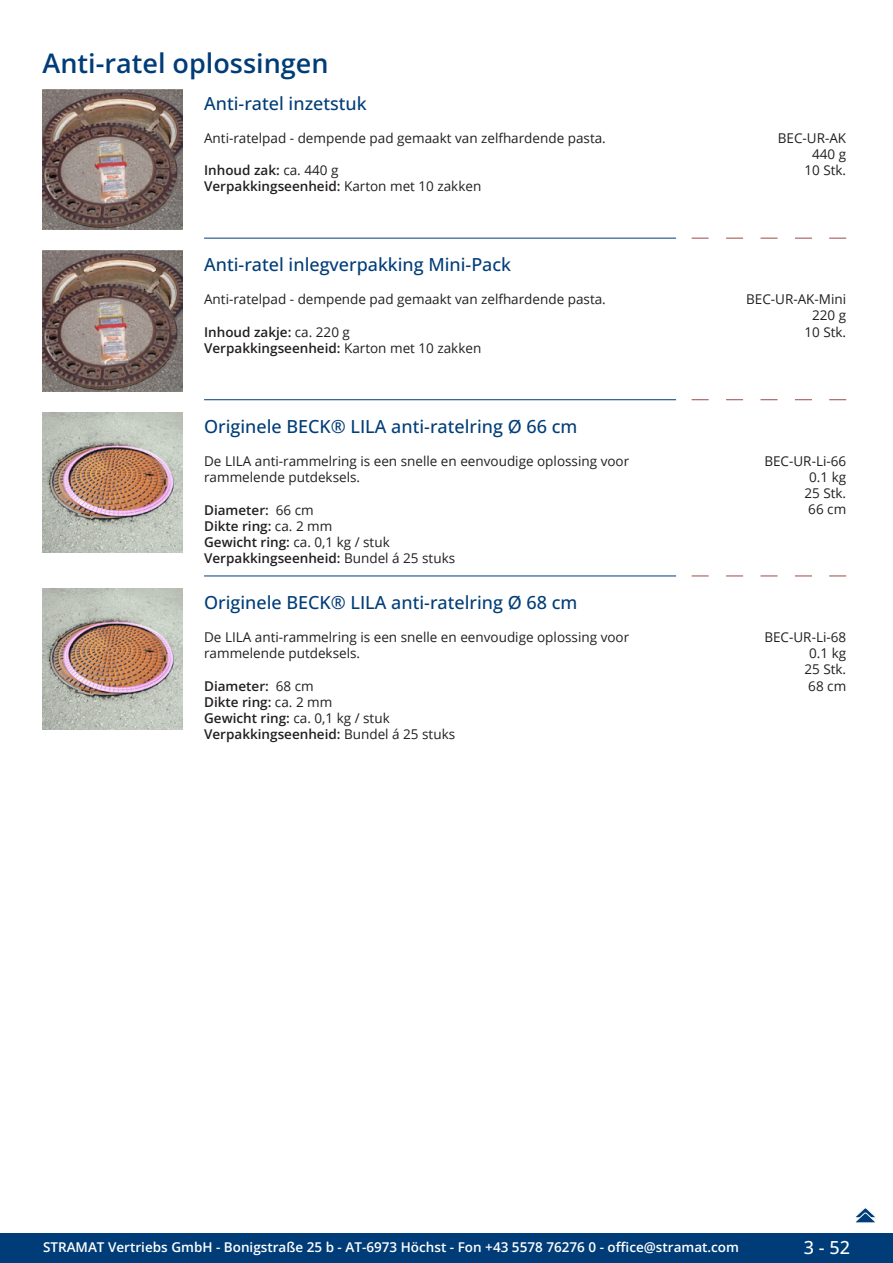
<style>
.page{position:relative;width:893px;height:1263px;background:#fff}
.page>*{position:absolute;margin:0;border:0;box-sizing:border-box;transform-origin:0 0}
.GruppeName{font:600 27px "Open Sans";color:#003d78}
.ArtikelName{font:500 18px "Open Sans";color:#003d78}
.t1{font:500 18px "Open Sans";color:#fff}
.Beschreibung{font:600 13.5px/16.2px "Open Sans";color:#231f20}
.Beschreibung-2{font:13.5px/16.2px "Open Sans";color:#231f20}
.ArtikelNummer{font:13.5px "Open Sans";color:#231f20}
.t2{font:600 13.5px "Open Sans";color:#fff}
.s1{font-weight:400}
</style>
<div class="page">
<div style="left:0;top:1233px;width:893px;height:30px;background:#003d78"></div>
<img style="left:43px;top:89px;width:140px;height:141px">
<img style="left:43px;top:251px;width:140px;height:140px">
<svg style="left:692px;top:238px;width:17px;height:1px"></svg>
<svg style="left:726px;top:238px;width:17px;height:1px"></svg>
<svg style="left:760px;top:238px;width:17px;height:1px"></svg>
<svg style="left:795px;top:238px;width:17px;height:1px"></svg>
<svg style="left:829px;top:238px;width:17px;height:1px"></svg>
<hr style="left:204px;top:238px;width:472px;height:1px;background:#003d78">
<img style="left:43px;top:412px;width:140px;height:141px">
<svg style="left:692px;top:399px;width:17px;height:1px"></svg>
<svg style="left:726px;top:399px;width:17px;height:1px"></svg>
<svg style="left:760px;top:399px;width:17px;height:1px"></svg>
<svg style="left:795px;top:399px;width:17px;height:1px"></svg>
<svg style="left:829px;top:399px;width:17px;height:1px"></svg>
<hr style="left:204px;top:399px;width:472px;height:1px;background:#003d78">
<img style="left:43px;top:589px;width:140px;height:140px">
<svg style="left:692px;top:576px;width:17px;height:1px"></svg>
<svg style="left:726px;top:576px;width:17px;height:1px"></svg>
<svg style="left:760px;top:576px;width:17px;height:1px"></svg>
<svg style="left:795px;top:576px;width:17px;height:1px"></svg>
<svg style="left:829px;top:576px;width:17px;height:1px"></svg>
<hr style="left:204px;top:576px;width:472px;height:1px;background:#003d78">
<svg style="left:855px;top:1208px;width:21px;height:15px"></svg>
<p class="GruppeName" style="left:43px;top:44px;width:287px">Anti-ratel oplossingen</p>
<p class="ArtikelName" style="left:204px;top:91px;width:164px">Anti-ratel inzetstuk</p>
<p class="Beschreibung-2" style="left:204px;top:129px;width:403px">Anti-ratelpad - dempende pad gemaakt van zelfhardende pasta.</p>
<p class="Beschreibung" style="left:204px;top:162px;width:279px">Inhoud zak: <span class="s1">ca. 440 g<br></span>Verpakkingseenheid: <span class="s1">Karton met 10 zakken</span></p>
<p class="ArtikelName" style="left:204px;top:252px;width:309px">Anti-ratel inlegverpakking Mini-Pack</p>
<p class="Beschreibung-2" style="left:204px;top:291px;width:403px">Anti-ratelpad - dempende pad gemaakt van zelfhardende pasta.</p>
<p class="Beschreibung" style="left:204px;top:323px;width:279px">Inhoud zakje: <span class="s1">ca. 220 g<br></span>Verpakkingseenheid: <span class="s1">Karton met 10 zakken</span></p>
<p class="ArtikelName" style="left:204px;top:414px;width:375px">Originele BECK® LILA anti-ratelring Ø 66 cm</p>
<p class="Beschreibung-2" style="left:204px;top:453px;width:427px">De LILA anti-rammelring is een snelle en eenvoudige oplossing voor rammelende putdeksels.</p>
<p class="Beschreibung" style="left:204px;top:501px;width:253px">Diameter: <span class="s1">66 cm<br></span>Dikte ring: <span class="s1">ca. 2 mm<br></span>Gewicht ring: <span class="s1">ca. 0,1 kg / stuk<br></span>Verpakkingseenheid: <span class="s1">Bundel á 25 stuks</span></p>
<p class="ArtikelName" style="left:204px;top:590px;width:375px">Originele BECK® LILA anti-ratelring Ø 68 cm</p>
<p class="Beschreibung-2" style="left:204px;top:629px;width:427px">De LILA anti-rammelring is een snelle en eenvoudige oplossing voor rammelende putdeksels.</p>
<p class="Beschreibung" style="left:204px;top:677px;width:253px">Diameter: <span class="s1">68 cm<br></span>Dikte ring: <span class="s1">ca. 2 mm<br></span>Gewicht ring: <span class="s1">ca. 0,1 kg / stuk<br></span>Verpakkingseenheid: <span class="s1">Bundel á 25 stuks</span></p>
<p class="ArtikelNummer" style="left:778px;top:128px;width:70px">BEC-UR-AK</p>
<p class="ArtikelNummer" style="left:812px;top:145px;width:36px">440 g</p>
<p class="ArtikelNummer" style="left:804px;top:161px;width:43px">10 Stk.</p>
<p class="ArtikelNummer" style="left:746px;top:290px;width:102px">BEC-UR-AK-Mini</p>
<p class="ArtikelNummer" style="left:812px;top:306px;width:36px">220 g</p>
<p class="ArtikelNummer" style="left:804px;top:322px;width:43px">10 Stk.</p>
<p class="ArtikelNummer" style="left:764px;top:452px;width:83px">BEC-UR-Li-66</p>
<p class="ArtikelNummer" style="left:809px;top:468px;width:39px">0.1 kg</p>
<p class="ArtikelNummer" style="left:804px;top:484px;width:43px">25 Stk.</p>
<p class="ArtikelNummer" style="left:808px;top:500px;width:39px">66 cm</p>
<p class="ArtikelNummer" style="left:764px;top:628px;width:83px">BEC-UR-Li-68</p>
<p class="ArtikelNummer" style="left:809px;top:644px;width:39px">0.1 kg</p>
<p class="ArtikelNummer" style="left:804px;top:660px;width:43px">25 Stk.</p>
<p class="ArtikelNummer" style="left:808px;top:676px;width:39px">68 cm</p>
<p class="t2" style="left:43px;top:1238px;width:698px">STRAMAT Vertriebs GmbH - Bonigstraße 25 b - AT-6973 Höchst - Fon +43 5578 76276 0 - office@stramat.com</p>
<h2 class="t1" style="left:804px;top:1234px;width:48px">3 - 52</h2>
</div>
